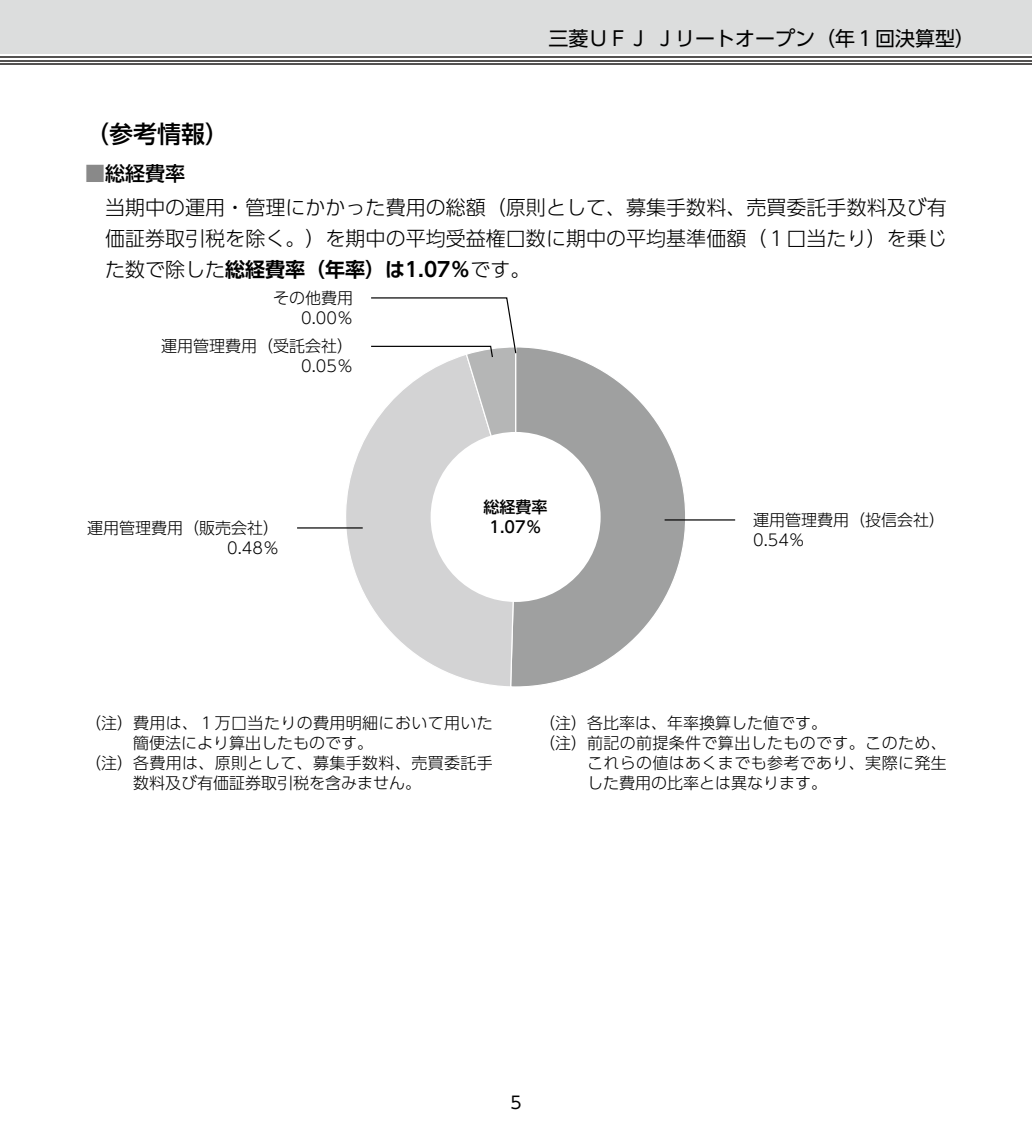
<style>
.page{position:relative;width:1032px;height:1134px;background:#fff}
.page>*{position:absolute;margin:0;border:0;box-sizing:border-box;transform-origin:0 0}
.t1{font:500 24px "UD Shin Go Pro";color:#000}
.t2{font:300 20px/34px "UD Shin Go Pro";color:#000}
.t3{font:700 20px "UD Shin Go Pro De";color:#000}
.t4{font:20px "UD Shin Go Pro";color:#000}
.t5{font:17px "UD Shin Go Pro";color:#000}
.t6{font:300 16px/20px "UD Shin Go Pro";color:#000;text-align:right}
.t7{font:300 16px "UD Shin Go Pro";letter-spacing:.025em;color:#000}
.t8{font:500 16px/20px "UD Shin Go Pro";color:#000;text-align:center}
.s1{font-weight:500;color:#898989}
.s2{font-weight:500}
.s3{font-family:"UD Shin Go Pro";font-weight:300}
</style>
<div class="page">
<div style="left:0;top:0;width:1032px;height:54px;background:#dcdddd"></div>
<hr style="left:0;top:63px;width:1032px;height:2px;background:#545251">
<hr style="left:0;top:60px;width:1032px;height:1px;background:#545251">
<hr style="left:0;top:56px;width:1032px;height:2px;background:#545251">
<svg style="left:517px;top:347px;width:170px;height:340px"></svg>
<svg style="left:343px;top:431px;width:174px;height:256px"></svg>
<div style="left:431px;top:432px;width:170px;height:170px;background:#fff;border-radius:50%"></div>
<svg style="left:370px;top:297px;width:147px;height:228px"></svg>
<hr style="left:297px;top:527px;width:66px;height:1px;background:#000">
<hr style="left:664px;top:519px;width:71px;height:1px;background:#000">
<p class="t4" style="left:548px;top:22px;width:428px">三菱ＵＦＪ Ｊリートオープン（年１回決算型）</p>
<h1 class="t1" style="left:85px;top:114px;width:145px">（参考情報）</h1>
<p class="t2" style="left:105px;top:155px;width:843px;text-indent:-20px"><span class="s1">■</span><span class="s2">総経費率<br></span>当期中の運用・管理にかかった費用の総額（原則として、募集手数料、売買委託手数料及び有</p>
<p class="t2" style="left:105px;top:220px;width:843px">価証券取引税を除く。）を期中の平均受益権口数に期中の平均基準価額（１口当たり）を乗じ</p>
<p class="t3" style="left:105px;top:253px;width:427px"><span class="s3">た数で除した</span>総経費率（年率）は1.07％<span class="s3">です。</span></p>
<p class="t6" style="left:273px;top:287px;width:81px">その他費用<br>0.00％</p>
<p class="t6" style="left:161px;top:336px;width:193px">運用管理費用（受託会社）<br>0.05％</p>
<p class="t8" style="left:484px;top:496px;width:65px">総経費率<br>1.07％</p>
<p class="t6" style="left:87px;top:517px;width:193px">運用管理費用（販売会社）<br>0.48％</p>
<p class="t6" style="left:753px;top:509px;width:193px;text-align:left">運用管理費用（投信会社）<br>0.54％</p>
<p class="t7" style="left:85px;top:710px;width:409px">（注）費用は、１万口当たりの費用明細において用いた</p>
<p class="t6" style="left:133px;top:732px;width:241px">簡便法により算出したものです。</p>
<p class="t7" style="left:85px;top:750px;width:409px">（注）各費用は、原則として、募集手数料、売買委託手</p>
<p class="t6" style="left:133px;top:772px;width:289px">数料及び有価証券取引税を含みません。</p>
<p class="t6" style="left:539px;top:712px;width:289px">（注）各比率は、年率換算した値です。</p>
<p class="t7" style="left:539px;top:730px;width:409px">（注）前記の前提条件で算出したものです。このため、</p>
<p class="t7" style="left:587px;top:750px;width:361px">これらの値はあくまでも参考であり、実際に発生</p>
<p class="t6" style="left:587px;top:772px;width:241px">した費用の比率とは異なります。</p>
<p class="t5" style="left:510px;top:1089px;width:13px">5</p>
</div>
